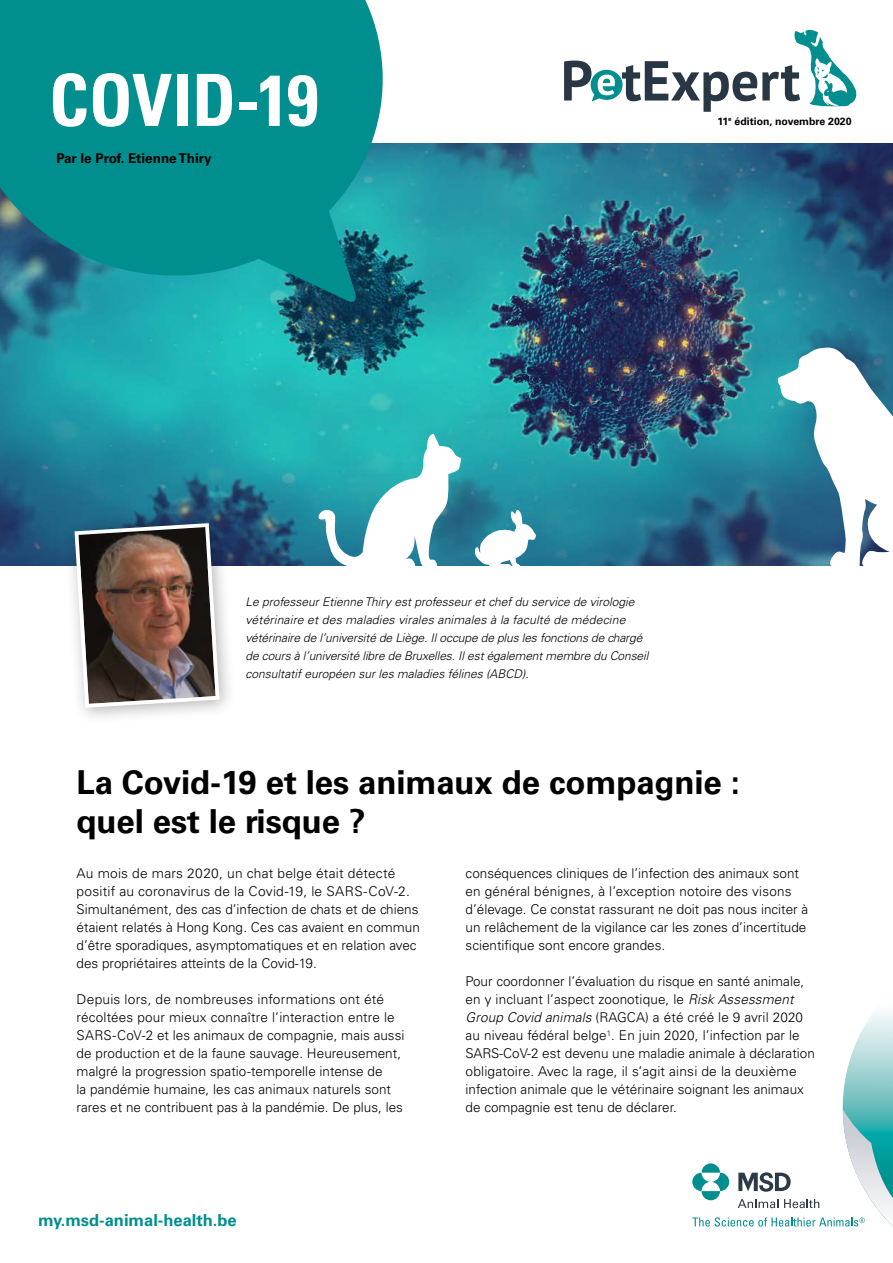
<style>
.page{position:relative;width:893px;height:1263px;background:#fff}
.page>*{position:absolute;margin:0;border:0;box-sizing:border-box;transform-origin:0 0}
.t1{font:700 condensed 72px "Univers LT Std";letter-spacing:-.01em;color:#fff}
.t2{font:700 33px/39.6px "Univers LT Std";letter-spacing:-.005em;color:#000}
.t3{font:700 16.5px "Univers LT Std";color:#008e8e}
.t4{font:300 13.5px/18px "Univers LT Std";color:#000}
.t5{font:700 13.5px "Univers LT Std";color:#000}
.t6{font:italic 300 12px/18px "Univers LT Std";color:#000}
.t7{font:700 10.5px "Univers LT Std";color:#000}
.s1{font-style:italic}
</style>
<div class="page">
<img style="left:0;top:144px;width:893px;height:421px">
<svg style="left:0;top:0;width:388px;height:303px;background:#098e90"></svg>
<svg style="left:778px;top:347px;width:115px;height:219px"></svg>
<svg style="left:318px;top:434px;width:143px;height:132px"></svg>
<svg style="left:474px;top:508px;width:62px;height:58px"></svg>
<svg style="left:692px;top:1012px;width:201px;height:215px"></svg>
<svg style="left:564px;top:29px;width:292px;height:83px"></svg>
<div style="left:62px;top:511px;width:175px;height:214px;background:#000;opacity:.3"></div>
<img style="left:73px;top:521px;width:149px;height:189px">
<h1 class="t1" style="left:49px;top:56px;width:271px">COVID-19</h1>
<p class="t5" style="left:56px;top:150px;width:157px">Par le Prof. Etienne Thiry</p>
<p class="t7" style="left:718px;top:115px;width:135px">11<sup>e</sup> édition, novembre 2020</p>
<p class="t6" style="left:246px;top:593px;width:404px">Le professeur Etienne Thiry est professeur et chef du service de virologie vétérinaire et des maladies virales animales à la faculté de médecine vétérinaire de l’université de Liège. Il occupe de plus les fonctions de chargé de cours à l’université libre de Bruxelles. Il est également membre du Conseil consultatif européen sur les maladies félines (ABCD).</p>
<h2 class="t2" style="left:77px;top:762px;width:665px">La Covid-19 et les animaux de compagnie : quel est le risque ?</h2>
<p class="t4" style="left:77px;top:864px;width:345px">Au mois de mars 2020, un chat belge était détecté positif au coronavirus de la Covid-19, le SARS-CoV-2.<br>Simultanément, des cas d’infection de chats et de chiens étaient relatés à Hong Kong. Ces cas avaient en commun d’être sporadiques, asymptomatiques et en relation avec des propriétaires atteints de la Covid-19.</p>
<p class="t4" style="left:77px;top:990px;width:330px">Depuis lors, de nombreuses informations ont été récoltées pour mieux connaître l’interaction entre le SARS-CoV-2 et les animaux de compagnie, mais aussi de production et de la faune sauvage. Heureusement, malgré la progression spatio-temporelle intense de<br>la pandémie humaine, les cas animaux naturels sont rares et ne contribuent pas à la pandémie. De plus, les</p>
<p class="t3" style="left:38px;top:1211px;width:200px">my.msd-animal-health.be</p>
<p class="t4" style="left:466px;top:864px;width:344px">conséquences cliniques de l’infection des animaux sont en général bénignes, à l’exception notoire des visons d’élevage. Ce constat rassurant ne doit pas nous inciter à un relâchement de la vigilance car les zones d’incertitude scientifique sont encore grandes.</p>
<p class="t4" style="left:466px;top:972px;width:351px">Pour coordonner l’évaluation du risque en santé animale, en y incluant l’aspect zoonotique, le <span class="s1">Risk Assessment Group Covid animals</span> (RAGCA) a été créé le 9 avril 2020 au niveau fédéral belge<sup>1</sup>. En juin 2020, l’infection par le SARS-CoV-2 est devenu une maladie animale à déclaration obligatoire. Avec la rage, il s’agit ainsi de la deuxième infection animale que le vétérinaire soignant les animaux de compagnie est tenu de déclarer.</p>
</div>
